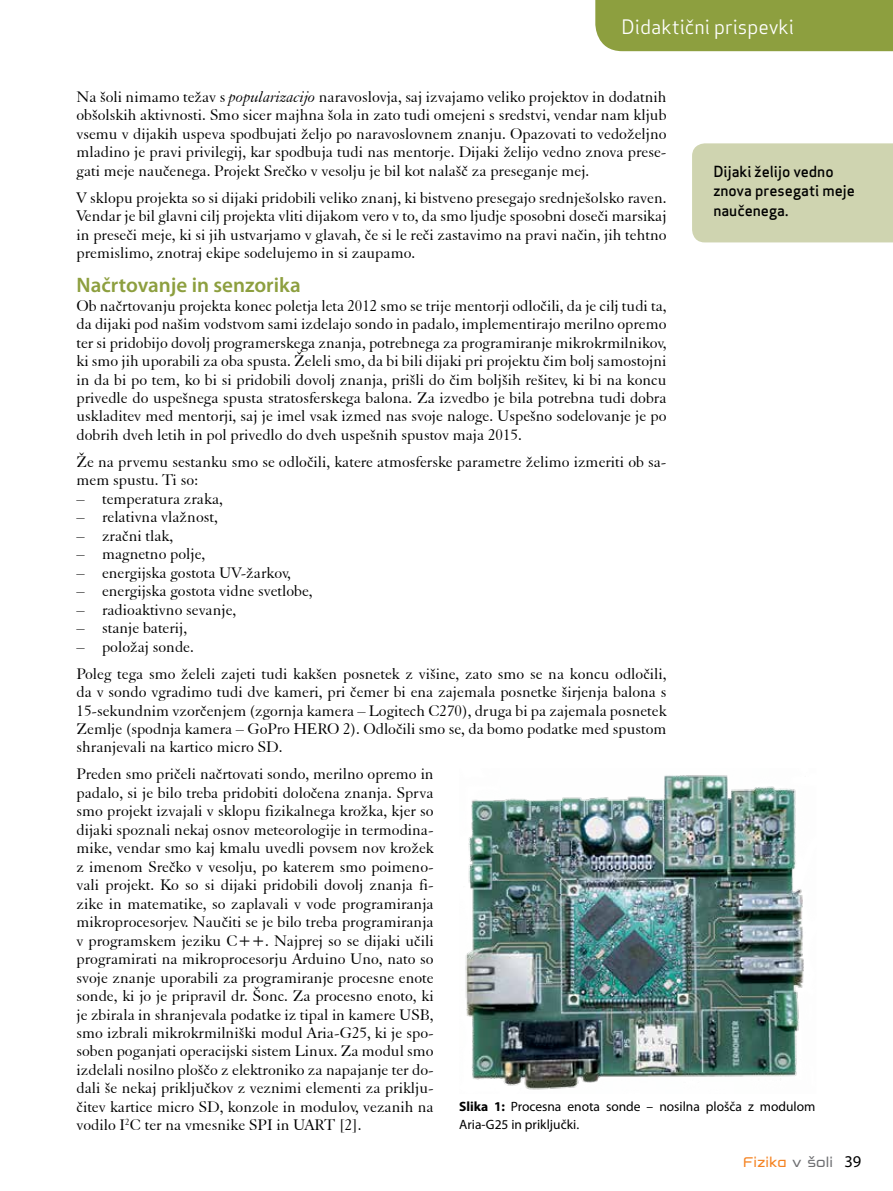
<style>
.page{position:relative;width:893px;height:1191px;background:#fff}
.page>*{position:absolute;margin:0;border:0;box-sizing:border-box;transform-origin:0 0}
.t1{font:600 21px "Myriad Pro";color:#8d9f3f}
.t2{font:19.5px "Apex Sans Book ST";color:#fff}
.t3{font:16.5px/18.5px "Elegant Garamond BT";color:#000;text-align:justify}
.t4{font:16.5px "Formation Sans";color:#f58220}
.t5{font:15px/19.8px "Apex Sans Medium ST";color:#000}
.t6{font:13.5px/18px "Myriad Pro";color:#000}
.s1{font-style:italic}
.s2{font-weight:700}
.s3{color:#6d6e71}
.s4{font-family:"Myriad Pro";color:#000}
</style>
<div class="page">
<div style="left:595px;top:0;width:298px;height:51px;background:#8d9f3f"></div>
<img style="left:465px;top:775px;width:339px;height:315px">
<div style="left:692px;top:143px;width:201px;height:99px;background:#cfd4b0"></div>
<p class="t2" style="left:621px;top:14px;width:174px">Didaktični prispevki</p>
<p class="t3" style="left:77px;top:87px;width:591px">Na šoli nimamo težav s <span class="s1">popularizacijo</span> naravoslovja, saj izvajamo veliko projektov in dodatnih obšolskih aktivnosti. Smo sicer majhna šola in zato tudi omejeni s sredstvi, vendar nam kljub vsemu v dijakih uspeva spodbujati željo po naravoslovnem znanju. Opazovati to vedoželjno mladino je pravi privilegij, kar spodbuja tudi nas mentorje. Dijaki želijo vedno znova prese&shy;gati meje naučenega. Projekt Srečko v vesolju je bil kot nalašč za preseganje mej.</p>
<p class="t3" style="left:77px;top:188px;width:591px">V sklopu projekta so si dijaki pridobili veliko znanj, ki bistveno presegajo srednješolsko raven.<br>Vendar je bil glavni cilj projekta vliti dijakom vero v to, da smo ljudje sposobni doseči marsikaj in preseči meje, ki si jih ustvarjamo v glavah, če si le reči zastavimo na pravi način, jih tehtno premislimo, znotraj ekipe sodelujemo in si zaupamo.</p>
<p class="t1" style="left:77px;top:272px;width:226px">Načrtovanje in senzorika</p>
<p class="t3" style="left:77px;top:296px;width:591px">Ob načrtovanju projekta konec poletja leta 2012 smo se trije mentorji odločili, da je cilj tudi ta, da dijaki pod našim vodstvom sami izdelajo sondo in padalo, implementirajo merilno opremo ter si pridobijo dovolj programerskega znanja, potrebnega za programiranje mikrokrmilnikov, ki smo jih uporabili za oba spusta. Želeli smo, da bi bili dijaki pri projektu čim bolj samostojni in da bi po tem, ko bi si pridobili dovolj znanja, prišli do čim boljših rešitev, ki bi na koncu privedle do uspešnega spusta stratosferskega balona. Za izvedbo je bila potrebna tudi dobra uskladitev med mentorji, saj je imel vsak izmed nas svoje naloge. Uspešno sodelovanje je po dobrih dveh letih in pol privedlo do dveh uspešnih spustov maja 2015.</p>
<p class="t3" style="left:77px;top:452px;width:591px">Že na prvemu sestanku smo se odločili, katere atmosferske parametre želimo izmeriti ob sa&shy;mem spustu. Ti so:</p>
<p class="t3" style="left:77px;top:489px;width:148px">– temperatura zraka,</p>
<p class="t3" style="left:77px;top:507px;width:143px">– relativna vlažnost,</p>
<p class="t3" style="left:77px;top:526px;width:98px">– zračni tlak,</p>
<p class="t3" style="left:77px;top:544px;width:130px">– magnetno polje,</p>
<p class="t3" style="left:77px;top:563px;width:216px">– energijska gostota UV-žarkov,</p>
<p class="t3" style="left:77px;top:581px;width:238px">– energijska gostota vidne svetlobe,</p>
<p class="t3" style="left:77px;top:600px;width:161px">– radioaktivno sevanje,</p>
<p class="t3" style="left:77px;top:618px;width:112px">– stanje baterij,</p>
<p class="t3" style="left:77px;top:632px;width:591px;line-height:27px">– položaj sonde.<br>Poleg tega smo želeli zajeti tudi kakšen posnetek z višine, zato smo se na koncu odločili,</p>
<p class="t3" style="left:77px;top:682px;width:591px">da v sondo vgradimo tudi dve kameri, pri čemer bi ena zajemala posnetke širjenja balona s 15-sekundnim vzorčenjem (zgornja kamera – Logitech C270), druga bi pa zajemala posnetek Zemlje (spodnja kamera – GoPro HERO 2). Odločili smo se, da bomo podatke med spustom shranjevali na kartico micro SD.</p>
<p class="t3" style="left:77px;top:764px;width:359px">Preden smo pričeli načrtovati sondo, merilno opremo in padalo, si je bilo treba pridobiti določena znanja. Sprva smo projekt izvajali v sklopu fizikalnega krožka, kjer so dijaki spoznali nekaj osnov meteorologije in termodina&shy;mike, vendar smo kaj kmalu uvedli povsem nov krožek z imenom Srečko v vesolju, po katerem smo poimeno&shy;vali projekt. Ko so si dijaki pridobili dovolj znanja fi&shy;zike in matematike, so zaplavali v vode programiranja mikroprocesorjev. Naučiti se je bilo treba programiranja v programskem jeziku C++. Najprej so se dijaki učili programirati na mikroprocesorju Arduino Uno, nato so svoje znanje uporabili za programiranje procesne enote sonde, ki jo je pripravil dr. Šonc. Za procesno enoto, ki je zbirala in shranjevala podatke iz tipal in kamere USB, smo izbrali mikrokrmilniški modul Aria-G25, ki je spo&shy;soben poganjati operacijski sistem Linux. Za modul smo izdelali nosilno ploščo z elektroniko za napajanje ter do&shy;dali še nekaj priključkov z veznimi elementi za priklju&shy;čitev kartice micro SD, konzole in modulov, vezanih na vodilo I<sup>2</sup>C ter na vmesnike SPI in UART [2].</p>
<p class="t5" style="left:713px;top:161px;width:143px">Dijaki želijo vedno znova presegati meje naučenega.</p>
<p class="t6" style="left:459px;top:1096px;width:358px"><span class="s2">Slika 1:</span> Procesna enota sonde – nosilna plošča z modulom<br>Aria-G25 in priključki.</p>
<p class="t4" style="left:743px;top:1153px;width:119px">Fizika <span class="s3">v šoli</span> <span class="s4">39</span></p>
</div>
